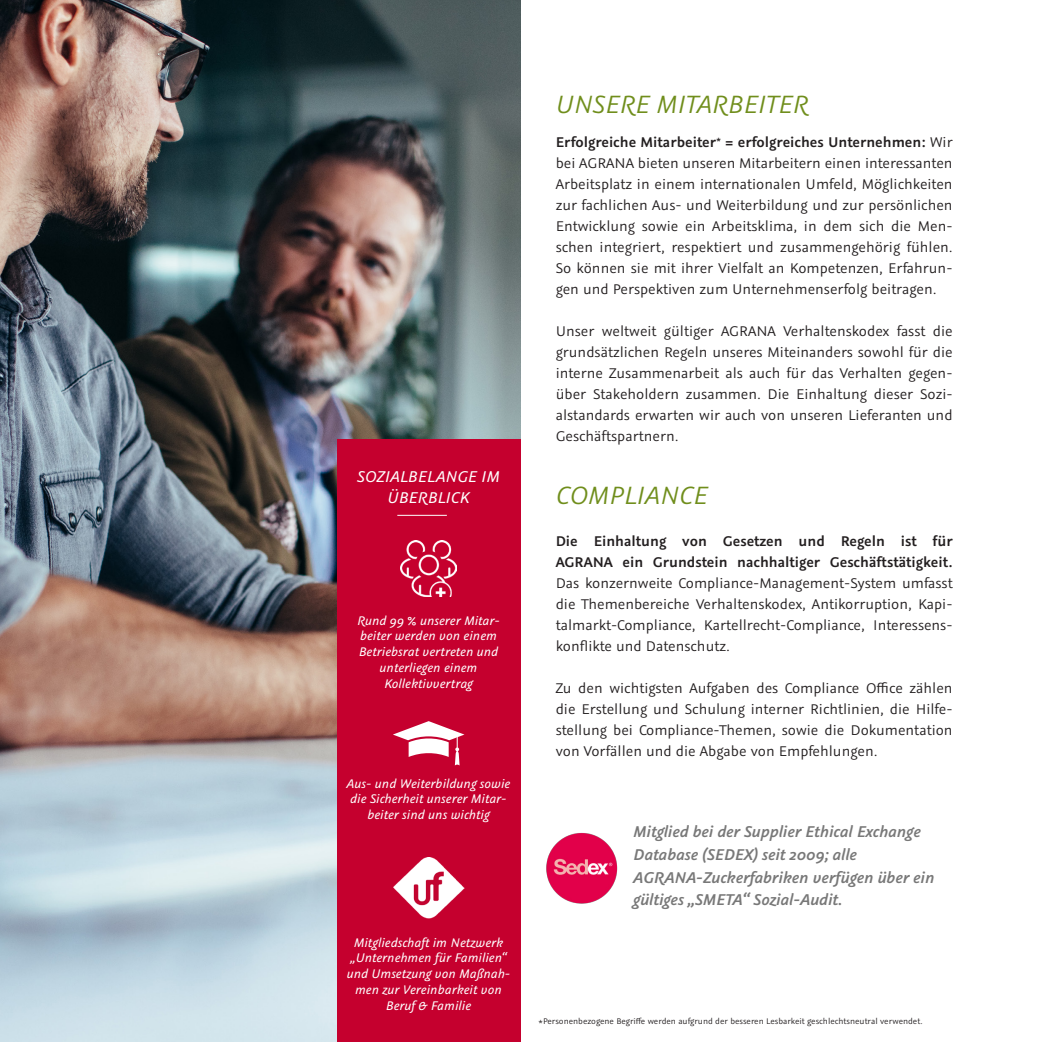
<style>
.page{position:relative;width:1042px;height:1042px;background:#fff}
.page>*{position:absolute;margin:0;border:0;box-sizing:border-box;transform-origin:0 0}
.t1{font:italic 28px "Graublau Sans";color:#708e1c}
.t2{font:italic 17.5px/22.8px "Graublau Sans Smbold";letter-spacing:-.01em;color:#787878}
.t3{font:italic 17.5px/21px "Graublau Sans";color:#fff;text-align:center}
.t4{font:15.75px/21px "Graublau Sans";color:#231f20;text-align:justify}
.t5{font:600 15.75px/21px "Graublau Sans";color:#231f20}
.t6{font:italic 14px/15.8px "Graublau Sans";color:#fff;text-align:center}
.t7{font:9.1px "Graublau Sans";color:#231f20}
.s1{font-weight:600}
</style>
<div class="page">
<img style="left:0;top:0;width:520px;height:1042px">
<img style="left:546px;top:832px;width:72px;height:72px">
<div style="left:337px;top:440px;width:183px;height:602px;background:#c5002e"></div>
<img style="left:400px;top:540px;width:56px;height:56px">
<img style="left:394px;top:857px;width:70px;height:62px">
<svg style="left:393px;top:721px;width:71px;height:44px"></svg>
<hr style="left:397px;top:515px;width:50px;height:1px;background:#fff">
<p class="t3" style="left:357px;top:466px;width:144px">SOZIALBELANGE IM<br>ÜBERBLICK</p>
<p class="t6" style="left:357px;top:612px;width:145px">Rund 99 % unserer Mitar&shy;beiter werden von einem<br>Betriebsrat vertreten und unterliegen einem<br>Kollektivvertrag</p>
<p class="t6" style="left:347px;top:775px;width:165px">Aus- und Weiterbildung sowie die Sicherheit unserer Mitar&shy;beiter sind uns wichtig</p>
<p class="t6" style="left:347px;top:934px;width:165px">Mitgliedschaft im Netzwerk „Unternehmen für Familien“ und Umsetzung von Maßnah&shy;men zur Vereinbarkeit von<br>Beruf &amp; Familie</p>
<h1 class="t1" style="left:556px;top:87px;width:254px">UNSERE MITARBEITER</h1>
<p class="t4" style="left:556px;top:132px;width:398px"><span class="s1">Erfolgreiche Mitarbeiter</span><sup>*</sup> <span class="s1">= erfolgreiches Unternehmen:</span> Wir bei AGRANA bieten unseren Mitarbeitern einen interessanten Arbeitsplatz in einem internationalen Umfeld, Möglichkeiten zur fachlichen Aus- und Weiterbildung und zur persönlichen Entwicklung sowie ein Arbeitsklima, in dem sich die Men&shy;schen integriert, respektiert und zusammengehörig fühlen.<br>So können sie mit ihrer Vielfalt an Kompetenzen, Erfahrun&shy;gen und Perspektiven zum Unternehmenserfolg beitragen.</p>
<p class="t4" style="left:556px;top:321px;width:398px">Unser weltweit gültiger AGRANA Verhaltenskodex fasst die grundsätzlichen Regeln unseres Miteinanders sowohl für die interne Zusammenarbeit als auch für das Verhalten gegen&shy;über Stakeholdern zusammen. Die Einhaltung dieser Sozi&shy;alstandards erwarten wir auch von unseren Lieferanten und Geschäftspartnern.</p>
<h1 class="t1" style="left:556px;top:478px;width:153px">COMPLIANCE</h1>
<p class="t5" style="left:556px;top:531px;width:398px">Die Einhaltung von Gesetzen und Regeln ist für<br>AGRANA ein Grundstein nachhaltiger Geschäftstätigkeit.</p>
<p class="t4" style="left:556px;top:573px;width:398px">Das konzernweite Compliance-Management-System umfasst die Themenbereiche Verhaltenskodex, Antikorruption, Kapi&shy;talmarkt-Compliance, Kartellrecht-Compliance, Interessens&shy;konflikte und Datenschutz.</p>
<p class="t4" style="left:556px;top:678px;width:398px">Zu den wichtigsten Aufgaben des Compliance Office zählen die Erstellung und Schulung interner Richtlinien, die Hilfe&shy;stellung bei Compliance-Themen, sowie die Dokumentation von Vorfällen und die Abgabe von Empfehlungen.</p>
<p class="t2" style="left:633px;top:820px;width:303px">Mitglied bei der Supplier Ethical Exchange Database (SEDEX) seit 2009; alle AGRANA-Zuckerfabriken verfügen über ein gültiges „SMETA“ Sozial-Audit.</p>
<p class="t7" style="left:538px;top:1016px;width:386px">*Personenbezogene Begriffe werden aufgrund der besseren Lesbarkeit geschlechtsneutral verwendet.</p>
</div>
